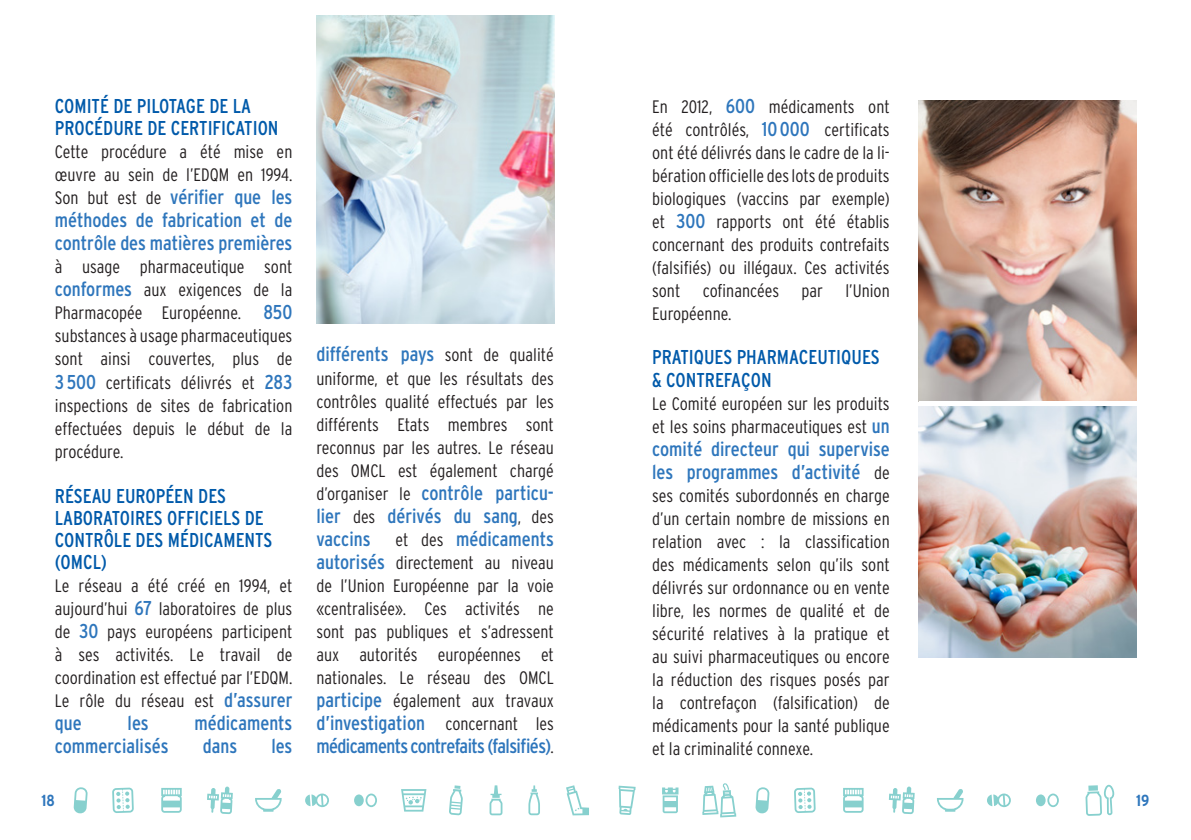
<style>
.page{position:relative;width:1191px;height:840px;background:#fff}
.page>*{position:absolute;margin:0;border:0;box-sizing:border-box;transform-origin:0 0}
.t1{font:condensed 20px/23px "Interstate";color:#2e76bc;text-align:justify}
.t2{font:condensed 20px/22px "Interstate";color:#015aaa}
.t3{font:condensed 20px/23px "Interstate";letter-spacing:-.03em;color:#2e76bc}
.t4{font:300 condensed 18px/23px "Interstate";color:#231f20;text-align:justify}
.t5{font:700 condensed 16px "Interstate";color:#2e76bc}
.s1{font-weight:300;font-size:18px;color:#231f20}
.s2{font-weight:400;font-size:20px;color:#2e76bc}
</style>
<div class="page">
<img style="left:918px;top:100px;width:218px;height:301px">
<img style="left:918px;top:406px;width:218px;height:251px">
<svg style="left:255px;top:789px;width:27px;height:22px"></svg>
<svg style="left:305px;top:793px;width:24px;height:13px"></svg>
<svg style="left:365px;top:793px;width:12px;height:13px"></svg>
<div style="left:354px;top:794px;width:10px;height:11px;background:#87d0ce;border-radius:50%"></div>
<svg style="left:401px;top:789px;width:25px;height:22px"></svg>
<svg style="left:73px;top:787px;width:15px;height:26px"></svg>
<svg style="left:112px;top:787px;width:22px;height:25px"></svg>
<svg style="left:161px;top:788px;width:21px;height:24px"></svg>
<svg style="left:207px;top:786px;width:26px;height:27px"></svg>
<svg style="left:449px;top:785px;width:14px;height:29px"></svg>
<svg style="left:1085px;top:784px;width:29px;height:31px"></svg>
<svg style="left:489px;top:785px;width:13px;height:29px"></svg>
<svg style="left:528px;top:785px;width:12px;height:29px"></svg>
<svg style="left:702px;top:783px;width:34px;height:34px"></svg>
<svg style="left:566px;top:785px;width:23px;height:29px"></svg>
<svg style="left:618px;top:785px;width:17px;height:29px"></svg>
<svg style="left:662px;top:787px;width:16px;height:25px"></svg>
<svg style="left:937px;top:789px;width:26px;height:22px"></svg>
<svg style="left:987px;top:793px;width:24px;height:13px"></svg>
<svg style="left:1047px;top:793px;width:11px;height:13px"></svg>
<div style="left:1036px;top:794px;width:9px;height:11px;background:#87d0ce;border-radius:50%"></div>
<svg style="left:755px;top:787px;width:14px;height:26px"></svg>
<svg style="left:794px;top:787px;width:21px;height:25px"></svg>
<svg style="left:843px;top:788px;width:20px;height:24px"></svg>
<svg style="left:889px;top:786px;width:25px;height:27px"></svg>
<img style="left:316px;top:15px;width:238px;height:308px">
<p class="t2" style="left:55px;top:95px;width:225px">COMITÉ DE PILOTAGE DE LA<br>PROCÉDURE DE CERTIFICATION</p>
<p class="t4" style="left:55px;top:140px;width:239px">Cette procédure a été mise en œuvre au sein de l’EDQM en 1994.</p>
<p class="t1" style="left:55px;top:185px;width:239px"><span class="s1">Son but est de</span> vérifier que les méthodes de fabrication et de contrôle des matières premières</p>
<p class="t4" style="left:55px;top:255px;width:239px">à usage pharmaceutique sont <span class="s2">conformes</span> aux exigences de la Pharmacopée Européenne. <span class="s2">850 </span>substances à usage pharmaceutiques sont ainsi couvertes, plus de <span class="s2">3 500</span> certificats délivrés et <span class="s2">283 </span>inspections de sites de fabrication effectuées depuis le début de la procédure.</p>
<p class="t2" style="left:55px;top:484px;width:219px">RÉSEAU EUROPÉEN DES<br>LABORATOIRES OFFICIELS DE<br>CONTRÔLE DES MÉDICAMENTS (OMCL)</p>
<p class="t4" style="left:55px;top:573px;width:239px">Le réseau a été créé en 1994, et aujourd’hui <span class="s2">67</span> laboratoires de plus de <span class="s2">30</span> pays européens participent à ses activités. Le travail de coordination est effectué par l’EDQM.<br>Le rôle du réseau est <span class="s2">d’assurer</span></p>
<p class="t1" style="left:55px;top:710px;width:28px">que</p>
<p class="t1" style="left:128px;top:710px;width:23px">les</p>
<p class="t1" style="left:195px;top:710px;width:99px">médicaments</p>
<p class="t1" style="left:55px;top:733px;width:115px">commercialisés</p>
<p class="t1" style="left:203px;top:733px;width:36px">dans</p>
<p class="t1" style="left:271px;top:733px;width:23px">les</p>
<p class="t1" style="left:316px;top:342px;width:239px">différents pays <span class="s1">sont de qualité</span></p>
<p class="t4" style="left:316px;top:366px;width:239px">uniforme, et que les résultats des contrôles qualité effectués par les différents Etats membres sont reconnus par les autres. Le réseau des OMCL est également chargé</p>
<p class="t1" style="left:316px;top:480px;width:239px"><span class="s1">d’organiser le</span> contrôle particu&shy;lier <span class="s1">des</span> dérivés du sang<span class="s1">, des </span>vaccins</p>
<p class="t1" style="left:395px;top:526px;width:160px"><span class="s1">et des</span> médicaments</p>
<p class="t4" style="left:316px;top:550px;width:239px"><span class="s2">autorisés</span> directement au niveau de l’Union Européenne par la voie «centralisée». Ces activités ne sont pas publiques et s’adressent aux autorités européennes et nationales. Le réseau des OMCL <span class="s2">participe</span> également aux travaux</p>
<p class="t3" style="left:316px;top:710px;width:239px">d’investigation <span class="s1">concernant les </span>médicaments contrefaits (falsifiés)<span class="s1">.</span></p>
<p class="t4" style="left:652px;top:95px;width:239px">En 2012, <span class="s2">600</span> médicaments ont été contrôlés, <span class="s2">10 000</span> certificats ont été délivrés dans le cadre de la li&shy;bération officielle des lots de produits biologiques (vaccins par exemple) et <span class="s2">300</span> rapports ont été établis concernant des produits contrefaits (falsifiés) ou illégaux. Ces activités sont cofinancées par l’Union Européenne.</p>
<p class="t2" style="left:652px;top:346px;width:229px">PRATIQUES PHARMACEUTIQUES &amp; CONTREFAÇON</p>
<p class="t4" style="left:652px;top:391px;width:239px">Le Comité européen sur les produits et les soins pharmaceutiques est <span class="s2">un</span></p>
<p class="t1" style="left:652px;top:436px;width:239px">comité directeur qui supervise les programmes d’activité <span class="s1">de</span></p>
<p class="t4" style="left:652px;top:483px;width:239px">ses comités subordonnés en charge d’un certain nombre de missions en relation avec : la classification des médicaments selon qu’ils sont délivrés sur ordonnance ou en vente libre, les normes de qualité et de sécurité relatives à la pratique et au suivi pharmaceutiques ou encore la réduction des risques posés par la contrefaçon (falsification) de médicaments pour la santé publique et la criminalité connexe.</p>
<p class="t5" style="left:41px;top:791px;width:15px">18</p>
<p class="t5" style="left:1136px;top:791px;width:15px">19</p>
</div>
